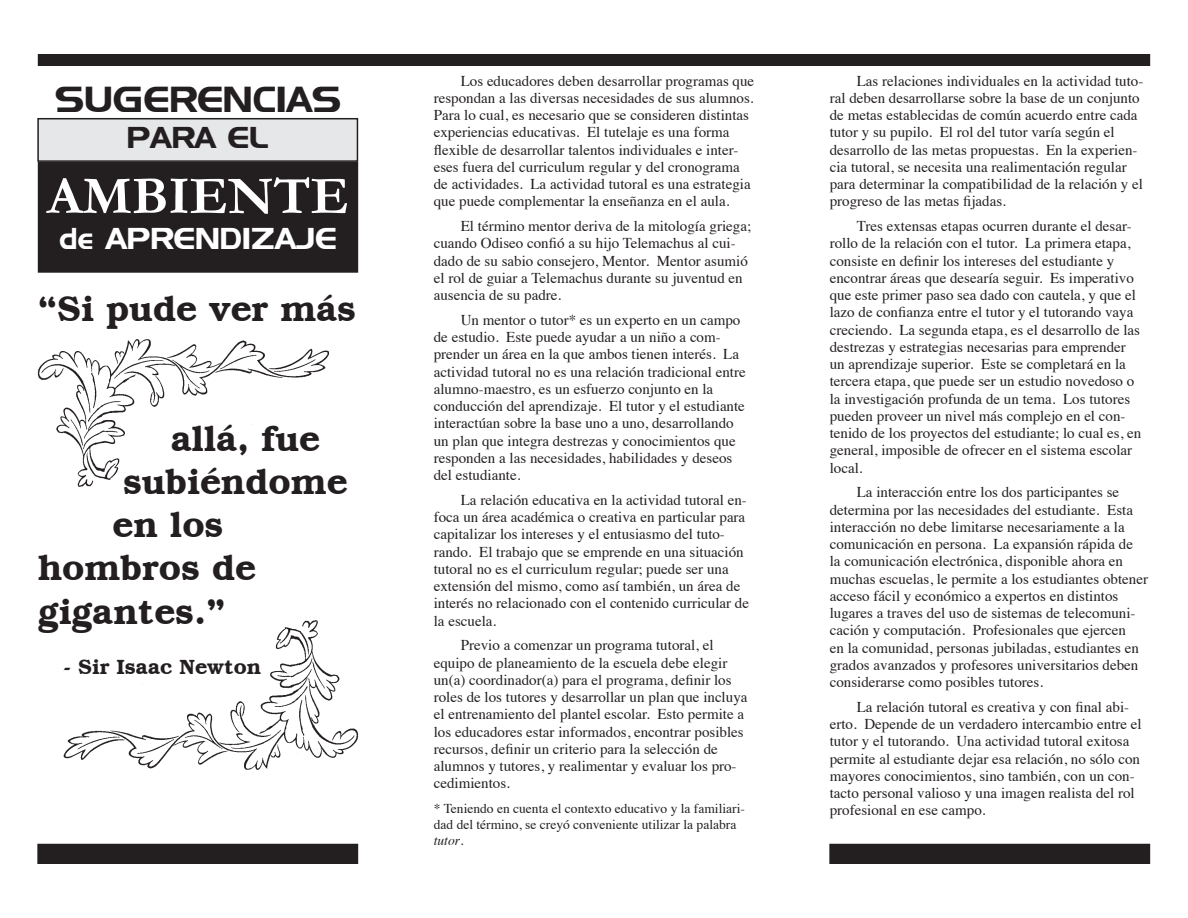
<style>
.page{position:relative;width:1188px;height:918px;background:#fff}
.page>*{position:absolute;margin:0;border:0;box-sizing:border-box;transform-origin:0 0}
.t1{font:700 54px "Garamond";color:#fff}
.t2{font:600 36px "Bookman";color:#231f20}
.t3{font:36px "Denmark";color:#231f20}
.t4{font:30px "Denmark";color:#fff}
.t5{font:30px "Denmark";color:#231f20}
.t6{font:600 21px "Bookman";color:#231f20}
.t7{font:15px/17.2px "Times";color:#231f20}
.t8{font:13.5px/15.8px "Times";color:#231f20}
.s1{font-style:italic}
</style>
<div class="page">
<div style="left:38px;top:54px;width:1112px;height:12px;background:#231f20"></div>
<div style="left:39px;top:163px;width:318px;height:108px;background:#231f20"></div>
<div style="left:38px;top:162px;width:320px;height:111px;border:3px solid #231f20"></div>
<div style="left:38px;top:119px;width:319px;height:42px;background:#e6e7e9"></div>
<div style="left:37px;top:118px;width:321px;height:44px;border:2px solid #231f20"></div>
<img style="left:38px;top:339px;width:291px;height:148px">
<img style="left:64px;top:620px;width:294px;height:150px">
<div style="left:38px;top:844px;width:319px;height:19px;background:#231f20"></div>
<div style="left:37px;top:844px;width:321px;height:20px;border:2px solid #231f20"></div>
<div style="left:830px;top:844px;width:319px;height:19px;background:#231f20"></div>
<div style="left:829px;top:844px;width:321px;height:20px;border:2px solid #231f20"></div>
<p class="t3" style="left:55px;top:78px;width:288px">SUGERENCIAS</p>
<p class="t5" style="left:127px;top:120px;width:144px">PARA EL</p>
<p class="t1" style="left:47px;top:164px;width:304px">AMBIENTE</p>
<p class="t4" style="left:59px;top:221px;width:279px">de APRENDIZAJE</p>
<p class="t2" style="left:38px;top:287px;width:320px">“Si pude ver más</p>
<p class="t2" style="left:171px;top:416px;width:151px">allá, fue</p>
<p class="t2" style="left:123px;top:460px;width:226px">subiéndome</p>
<p class="t2" style="left:112px;top:503px;width:112px">en los</p>
<p class="t2" style="left:38px;top:546px;width:220px">hombros de</p>
<p class="t2" style="left:38px;top:589px;width:189px">gigantes.”</p>
<p class="t6" style="left:64px;top:654px;width:199px">- Sir Isaac Newton</p>
<p class="t7" style="left:434px;top:71px;width:322px;text-indent:27px">Los educadores deben desarrollar programas que respondan a las diversas necesidades de sus alumnos.<br>Para lo cual, es necesario que se consideren distintas experiencias educativas. El tutelaje es una forma flexible de desarrollar talentos individuales e inter&shy;eses fuera del curriculum regular y del cronograma de actividades. La actividad tutoral es una estrategia que puede complementar la enseñanza en el aula.</p>
<p class="t7" style="left:434px;top:216px;width:319px;text-indent:27px">El término mentor deriva de la mitología griega; cuando Odiseo confió a su hijo Telemachus al cui&shy;dado de su sabio consejero, Mentor. Mentor asumió el rol de guiar a Telemachus durante su juventud en ausencia de su padre.</p>
<p class="t7" style="left:434px;top:310px;width:314px;text-indent:27px">Un mentor o tutor* es un experto en un campo de estudio. Este puede ayudar a un niño a com&shy;prender un área en la que ambos tienen interés. La actividad tutoral no es una relación tradicional entre alumno-maestro, es un esfuerzo conjunto en la conducción del aprendizaje. El tutor y el estudiante interactúan sobre la base uno a uno, desarrollando un plan que integra destrezas y conocimientos que responden a las necesidades, habilidades y deseos del estudiante.</p>
<p class="t7" style="left:434px;top:490px;width:317px;text-indent:27px">La relación educativa en la actividad tutoral en&shy;foca un área académica o creativa en particular para capitalizar los intereses y el entusiasmo del tuto&shy;rando. El trabajo que se emprende en una situación tutoral no es el curriculum regular; puede ser una extensión del mismo, como así también, un área de interés no relacionado con el contenido curricular de la escuela.</p>
<p class="t7" style="left:434px;top:635px;width:315px;text-indent:27px">Previo a comenzar un programa tutoral, el equipo de planeamiento de la escuela debe elegir un(a) coordinador(a) para el programa, definir los roles de los tutores y desarrollar un plan que incluya el entrenamiento del plantel escolar. Esto permite a los educadores estar informados, encontrar posibles recursos, definir un criterio para la selección de alumnos y tutores, y realimentar y evaluar los pro&shy;cedimientos.</p>
<p class="t8" style="left:434px;top:799px;width:313px">* Teniendo en cuenta el contexto educativo y la familiari&shy;dad del término, se creyó conveniente utilizar la palabra <span class="s1">tutor</span>.</p>
<p class="t7" style="left:830px;top:71px;width:315px;text-indent:27px">Las relaciones individuales en la actividad tuto&shy;ral deben desarrollarse sobre la base de un conjunto de metas establecidas de común acuerdo entre cada tutor y su pupilo. El rol del tutor varía según el desarrollo de las metas propuestas. En la experien&shy;cia tutoral, se necesita una realimentación regular para determinar la compatibilidad de la relación y el progreso de las metas fijadas.</p>
<p class="t7" style="left:830px;top:216px;width:313px;text-indent:27px">Tres extensas etapas ocurren durante el desar&shy;rollo de la relación con el tutor. La primera etapa, consiste en definir los intereses del estudiante y encontrar áreas que desearía seguir. Es imperativo que este primer paso sea dado con cautela, y que el lazo de confianza entre el tutor y el tutorando vaya creciendo. La segunda etapa, es el desarrollo de las destrezas y estrategias necesarias para emprender un aprendizaje superior. Este se completará en la tercera etapa, que puede ser un estudio novedoso o la investigación profunda de un tema. Los tutores pueden proveer un nivel más complejo en el con&shy;tenido de los proyectos del estudiante; lo cual es, en general, imposible de ofrecer en el sistema escolar local.</p>
<p class="t7" style="left:830px;top:482px;width:320px;text-indent:27px">La interacción entre los dos participantes se determina por las necesidades del estudiante. Esta interacción no debe limitarse necesariamente a la comunicación en persona. La expansión rápida de<br>la comunicación electrónica, disponible ahora en muchas escuelas, le permite a los estudiantes obtener acceso fácil y económico a expertos en distintos lugares a traves del uso de sistemas de telecomuni&shy;cación y computación. Profesionales que ejercen<br>en la comunidad, personas jubiladas, estudiantes en grados avanzados y profesores universitarios deben considerarse como posibles tutores.</p>
<p class="t7" style="left:830px;top:697px;width:313px;text-indent:27px">La relación tutoral es creativa y con final abi&shy;erto. Depende de un verdadero intercambio entre el tutor y el tutorando. Una actividad tutoral exitosa permite al estudiante dejar esa relación, no sólo con mayores conocimientos, sino también, con un con&shy;tacto personal valioso y una imagen realista del rol profesional en ese campo.</p>
</div>
